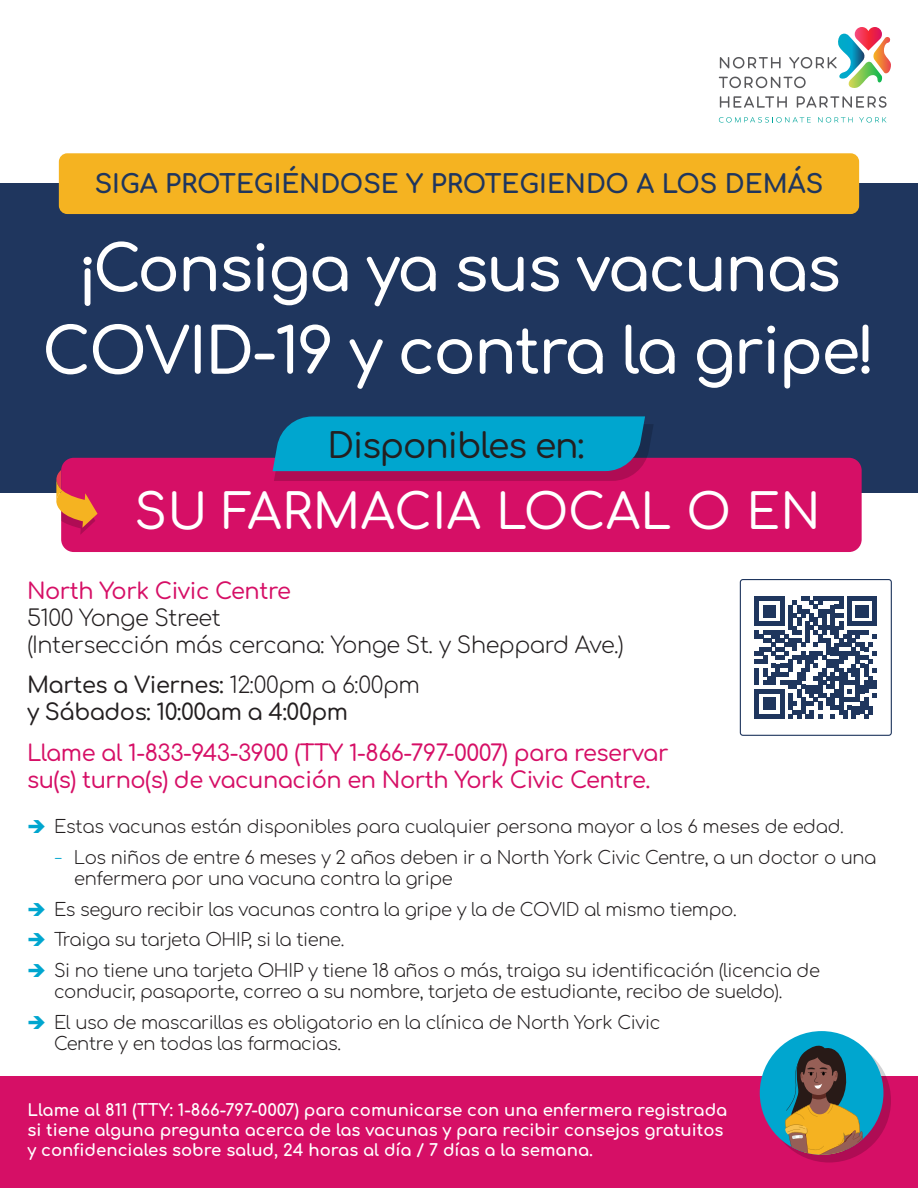
<style>
.page{position:relative;width:918px;height:1188px;background:#fff}
.page>*{position:absolute;margin:0;border:0;box-sizing:border-box;transform-origin:0 0}
.Body{font:600 63px/82.5px "Comfortaa";letter-spacing:-.03em;color:#fff;text-align:center}
.Body-2{font:500 48.45px "Comfortaa";letter-spacing:.01em;color:#fff}
.Body-3{font:500 34.5px "Comfortaa";letter-spacing:-.03em;color:#231f20}
.Body-4{font:700 25.5px "Comfortaa";color:#1f365e}
.Body-5{font:500 22.5px/27px "Comfortaa";letter-spacing:-.02em;color:#d60f66}
.Body-6{font:300 22.5px/27px "Comfortaa";letter-spacing:-.02em;color:#231f20}
.Body-7{font:500 22.5px "Comfortaa";letter-spacing:-.02em;color:#231f20}
.t1{font:300 18px/21px "Comfortaa";letter-spacing:-.02em;color:#231f20}
.Bullets{font:700 16.5px/19.8px "Comfortaa";color:#fff}
.s1{font-weight:500;color:#d60f66}
.s2{font-weight:300}
.s3{color:#00a6cf}
</style>
<div class="page">
<div style="left:0;top:184px;width:918px;height:309px;background:#1f365e"></div>
<svg style="left:719px;top:117px;width:92px;height:6px"></svg>
<svg style="left:818px;top:117px;width:35px;height:6px"></svg>
<svg style="left:859px;top:117px;width:28px;height:6px"></svg>
<svg style="left:720px;top:96px;width:67px;height:12px"></svg>
<svg style="left:797px;top:96px;width:90px;height:12px"></svg>
<svg style="left:719px;top:27px;width:172px;height:62px"></svg>
<div style="left:59px;top:153px;width:800px;height:61px;background:#f5b321;border-radius:8px"></div>
<div style="left:0;top:1077px;width:918px;height:111px;background:#d60f66"></div>
<div style="left:61px;top:458px;width:801px;height:94px;background:#d60f66;border-radius:13px"></div>
<svg style="left:56px;top:470px;width:42px;height:65px"></svg>
<svg style="left:273px;top:416px;width:381px;height:65px;background:#1f86b5"></svg>
<svg style="left:755px;top:596px;width:122px;height:122px"></svg>
<div style="left:740px;top:579px;width:152px;height:157px;border:1px solid #1f365e;border-radius:3px"></div>
<svg style="left:767px;top:1039px;width:124px;height:123px"></svg>
<div style="left:760px;top:1031px;width:123px;height:124px;background:#00a6cf;border-radius:50%"></div>
<svg style="left:785px;top:1041px;width:78px;height:114px"></svg>
<p class="Body-4" style="left:95px;top:160px;width:730px">SIGA PROTEGIÉNDOSE Y PROTEGIENDO A LOS DEMÁS</p>
<p class="Body" style="left:42px;top:219px;width:835px">¡Consiga ya sus vacunas<br>COVID-19 y contra la gripe!</p>
<p class="Body-3" style="left:328px;top:414px;width:258px">Disponibles en:</p>
<p class="Body-2" style="left:134px;top:468px;width:688px">SU FARMACIA LOCAL O EN</p>
<p class="Body-6" style="left:27px;top:574px;width:598px"><span class="s1">North York Civic Centre<br></span>5100 Yonge Street<br>(Intersección más cercana: Yonge St. y Sheppard Ave.)</p>
<p class="Body-7" style="left:27px;top:665px;width:395px">Martes a Viernes: <span class="s2">12:00pm a 6:00pm</span></p>
<p class="Body-7" style="left:27px;top:692px;width:323px">y Sábados: 10:00am a 4:00pm</p>
<p class="Body-5" style="left:27px;top:736px;width:643px">Llame al 1-833-943-3900 (TTY 1-866-797-0007) para reservar su(s) turno(s) de vacunación en North York Civic Centre.</p>
<p class="t1" style="left:27px;top:814px;width:818px"><span class="s3">➔</span> Estas vacunas están disponibles para cualquier persona mayor a los 6 meses de edad.</p>
<p class="t1" style="left:74px;top:845px;width:804px;text-indent:-20px"><span class="s3">̵</span> Los niños de entre 6 meses y 2 años deben ir a North York Civic Centre, a un doctor o una enfermera por una vacuna contra la gripe</p>
<p class="t1" style="left:27px;top:896px;width:711px"><span class="s3">➔</span> Es seguro recibir las vacunas contra la gripe y la de COVID al mismo tiempo.</p>
<p class="t1" style="left:27px;top:927px;width:319px"><span class="s3">➔</span> Traiga su tarjeta OHIP, si la tiene.</p>
<p class="t1" style="left:27px;top:958px;width:795px;text-align:center"><span class="s3">➔</span> Si no tiene una tarjeta OHIP y tiene 18 años o más, traiga su identificación (licencia de conducir, pasaporte, correo a su nombre, tarjeta de estudiante, recibo de sueldo).</p>
<p class="t1" style="left:54px;top:1010px;width:608px;text-indent:-27px"><span class="s3">➔</span> El uso de mascarillas es obligatorio en la clínica de North York Civic<br>Centre y en todas las farmacias.</p>
<p class="Bullets" style="left:28px;top:1098px;width:701px">Llame al 811 (TTY: 1-866-797-0007) para comunicarse con una enfermera registrada si tiene alguna pregunta acerca de las vacunas y para recibir consejos gratuitos y confidenciales sobre salud, 24 horas al día / 7 días a la semana.</p>
</div>
